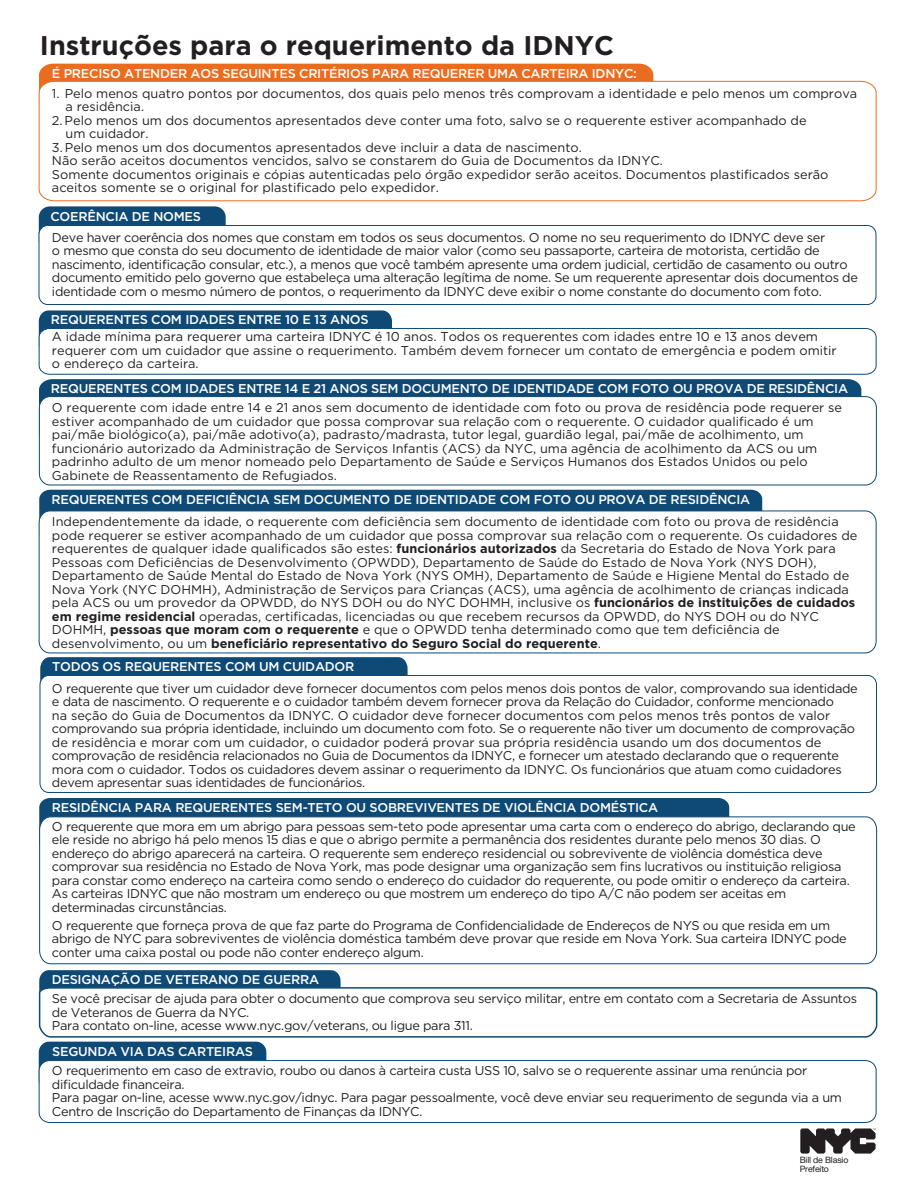
<style>
.page{position:relative;width:918px;height:1188px;background:#fff}
.page>*{position:absolute;margin:0;border:0;box-sizing:border-box;transform-origin:0 0}
.t1{font:700 27px "Gotham";color:#231f20}
.t2{font:12.75px/13.5px "Gotham";letter-spacing:-.025em;color:#231f20}
.t3{font:12.75px/13.5px "Gotham";color:#231f20}
.t4{font:500 12.75px "Gotham";letter-spacing:-.02em;color:#fff}
.t5{font:8.85px/9.6px "Helvetica Neue LT Std";letter-spacing:-.02em;color:#231f20}
.s1{font-weight:700}
</style>
<div class="page">
<div style="left:39px;top:798px;width:690px;height:18px;background:#0f4975"></div>
<div style="left:39px;top:490px;width:723px;height:29px;background:#0f4975"></div>
<div style="left:39px;top:1042px;width:227px;height:49px;background:#0f4975;border-radius:11px"></div>
<div style="left:39px;top:511px;width:837px;height:130px;background:#fff;border-radius:11px"></div>
<div style="left:39px;top:511px;width:838px;height:142px;border:1px solid #0f4975;border-radius:11px"></div>
<div style="left:39px;top:1061px;width:837px;height:61px;background:#fff;border-radius:10px"></div>
<div style="left:39px;top:1060px;width:838px;height:63px;border:1px solid #0f4975;border-radius:10px"></div>
<svg style="left:39px;top:970px;width:302px;height:16px;background:#144d78"></svg>
<svg style="left:38px;top:986px;width:840px;height:52px"></svg>
<div style="left:40px;top:657px;width:368px;height:24px;background:#0f4975"></div>
<div style="left:39px;top:379px;width:822px;height:25px;background:#0f4975"></div>
<div style="left:39px;top:310px;width:353px;height:46px;background:#0f4975;border-radius:10px"></div>
<svg style="left:38px;top:328px;width:839px;height:47px"></svg>
<div style="left:39px;top:206px;width:187px;height:46px;background:#0f4975;border-radius:11px"></div>
<div style="left:39px;top:64px;width:614px;height:17px;background:#ea6d1f"></div>
<svg style="left:800px;top:1128px;width:76px;height:26px"></svg>
<svg style="left:38px;top:81px;width:839px;height:121px"></svg>
<div style="left:39px;top:397px;width:837px;height:88px;background:#fff;border-radius:11px"></div>
<div style="left:39px;top:396px;width:838px;height:89px;border:1px solid #0f4975;border-radius:11px"></div>
<svg style="left:39px;top:816px;width:838px;height:149px"></svg>
<div style="left:39px;top:225px;width:837px;height:79px;background:#fff;border-radius:9px"></div>
<div style="left:39px;top:225px;width:837px;height:80px;border:1px solid #0f4975;border-radius:9px"></div>
<div style="left:40px;top:675px;width:836px;height:113px;background:#fff;border-radius:9px"></div>
<div style="left:40px;top:675px;width:837px;height:118px;border:1px solid #0f4975;border-radius:9px"></div>
<h1 class="t1" style="left:40px;top:28px;width:576px">Instruções para o requerimento da IDNYC</h1>
<p class="t4" style="left:52px;top:65px;width:586px">É PRECISO ATENDER AOS SEGUINTES CRITÉRIOS PARA REQUERER UMA CARTEIRA IDNYC:</p>
<p class="t3" style="left:66px;top:86px;width:793px;text-indent:-14px">1. Pelo menos quatro pontos por documentos, dos quais pelo menos três comprovam a identidade e pelo menos um comprova a residência.</p>
<p class="t3" style="left:66px;top:113px;width:743px;text-indent:-14px">2. Pelo menos um dos documentos apresentados deve conter uma foto, salvo se o requerente estiver acompanhado de um cuidador.</p>
<p class="t3" style="left:52px;top:140px;width:778px">3. Pelo menos um dos documentos apresentados deve incluir a data de nascimento.<br>Não serão aceitos documentos vencidos, salvo se constarem do Guia de Documentos da IDNYC.<br>Somente documentos originais e cópias autenticadas pelo órgão expedidor serão aceitos. Documentos plastificados serão aceitos somente se o original for plastificado pelo expedidor.</p>
<p class="t2" style="left:52px;top:230px;width:807px">Deve haver coerência dos nomes que constam em todos os seus documentos. O nome no seu requerimento do IDNYC deve ser<br>o mesmo que consta do seu documento de identidade de maior valor (como seu passaporte, carteira de motorista, certidão de nascimento, identificação consular, etc.), a menos que você também apresente uma ordem judicial, certidão de casamento ou outro documento emitido pelo governo que estabeleça uma alteração legítima de nome. Se um requerente apresentar dois documentos de identidade com o mesmo número de pontos, o requerimento da IDNYC deve exibir o nome constante do documento com foto.</p>
<p class="t4" style="left:50px;top:208px;width:152px">COERÊNCIA DE NOMES</p>
<p class="t4" style="left:51px;top:311px;width:319px">REQUERENTES COM IDADES ENTRE 10 E 13 ANOS</p>
<p class="t3" style="left:52px;top:330px;width:786px">A idade mínima para requerer uma carteira IDNYC é 10 anos. Todos os requerentes com idades entre 10 e 13 anos devem requerer com um cuidador que assine o requerimento. Também devem fornecer um contato de emergência e podem omitir o endereço da carteira.</p>
<p class="t4" style="left:51px;top:380px;width:799px">REQUERENTES COM IDADES ENTRE 14 E 21 ANOS SEM DOCUMENTO DE IDENTIDADE COM FOTO OU PROVA DE RESIDÊNCIA</p>
<p class="t3" style="left:52px;top:401px;width:792px">O requerente com idade entre 14 e 21 anos sem documento de identidade com foto ou prova de residência pode requerer se estiver acompanhado de um cuidador que possa comprovar sua relação com o requerente. O cuidador qualificado é um pai/mãe biológico(a), pai/mãe adotivo(a), padrasto/madrasta, tutor legal, guardião legal, pai/mãe de acolhimento, um funcionário autorizado da Administração de Serviços Infantis (ACS) da NYC, uma agência de acolhimento da ACS ou um padrinho adulto de um menor nomeado pelo Departamento de Saúde e Serviços Humanos dos Estados Unidos ou pelo Gabinete de Reassentamento de Refugiados.</p>
<p class="t4" style="left:52px;top:491px;width:700px">REQUERENTES COM DEFICIÊNCIA SEM DOCUMENTO DE IDENTIDADE COM FOTO OU PROVA DE RESIDÊNCIA</p>
<p class="t3" style="left:52px;top:515px;width:807px">Independentemente da idade, o requerente com deficiência sem documento de identidade com foto ou prova de residência pode requerer se estiver acompanhado de um cuidador que possa comprovar sua relação com o requerente. Os cuidadores de requerentes de qualquer idade qualificados são estes: <span class="s1">funcionários autorizados</span> da Secretaria do Estado de Nova York para Pessoas com Deficiências de Desenvolvimento (OPWDD), Departamento de Saúde do Estado de Nova York (NYS DOH), Departamento de Saúde Mental do Estado de Nova York (NYS OMH), Departamento de Saúde e Higiene Mental do Estado de Nova York (NYC DOHMH), Administração de Serviços para Crianças (ACS), uma agência de acolhimento de crianças indicada pela ACS ou um provedor da OPWDD, do NYS DOH ou do NYC DOHMH, inclusive os <span class="s1">funcionários de instituições de cuidados em regime residencial</span> operadas, certificadas, licenciadas ou que recebem recursos da OPWDD, do NYS DOH ou do NYC DOHMH, <span class="s1">pessoas que moram com o requerente</span> e que o OPWDD tenha determinado como que tem deficiência de desenvolvimento, ou um <span class="s1">beneficiário representativo do Seguro Social do requerente</span>.</p>
<p class="t4" style="left:52px;top:658px;width:304px">TODOS OS REQUERENTES COM UM CUIDADOR</p>
<p class="t2" style="left:52px;top:681px;width:807px">O requerente que tiver um cuidador deve fornecer documentos com pelos menos dois pontos de valor, comprovando sua identidade e data de nascimento. O requerente e o cuidador também devem fornecer prova da Relação do Cuidador, conforme mencionado<br>na seção do Guia de Documentos da IDNYC. O cuidador deve fornecer documentos com pelos menos três pontos de valor comprovando sua própria identidade, incluindo um documento com foto. Se o requerente não tiver um documento de comprovação de residência e morar com um cuidador, o cuidador poderá provar sua própria residência usando um dos documentos de comprovação de residência relacionados no Guia de Documentos da IDNYC, e fornecer um atestado declarando que o requerente mora com o cuidador. Todos os cuidadores devem assinar o requerimento da IDNYC. Os funcionários que atuam como cuidadores devem apresentar suas identidades de funcionários.</p>
<p class="t2" style="left:52px;top:819px;width:805px">O requerente que mora em um abrigo para pessoas sem-teto pode apresentar uma carta com o endereço do abrigo, declarando que ele reside no abrigo há pelo menos 15 dias e que o abrigo permite a permanência dos residentes durante pelo menos 30 dias. O endereço do abrigo aparecerá na carteira. O requerente sem endereço residencial ou sobrevivente de violência doméstica deve comprovar sua residência no Estado de Nova York, mas pode designar uma organização sem fins lucrativos ou instituição religiosa para constar como endereço na carteira como sendo o endereço do cuidador do requerente, ou pode omitir o endereço da carteira.<br>As carteiras IDNYC que não mostram um endereço ou que mostrem um endereço do tipo A/C não podem ser aceitas em determinadas circunstâncias.</p>
<p class="t2" style="left:52px;top:918px;width:796px">O requerente que forneça prova de que faz parte do Programa de Confidencialidade de Endereços de NYS ou que resida em um abrigo de NYC para sobreviventes de violência doméstica também deve provar que reside em Nova York. Sua carteira IDNYC pode conter uma caixa postal ou pode não conter endereço algum.</p>
<p class="t2" style="left:52px;top:992px;width:807px">Se você precisar de ajuda para obter o documento que comprova seu serviço militar, entre em contato com a Secretaria de Assuntos de Veteranos de Guerra da NYC.<br>Para contato on-line, acesse www.nyc.gov/veterans, ou ligue para 311.</p>
<p class="t2" style="left:52px;top:1063px;width:792px">O requerimento em caso de extravio, roubo ou danos à carteira custa USS 10, salvo se o requerente assinar uma renúncia por dificuldade financeira.<br>Para pagar on-line, acesse www.nyc.gov/idnyc. Para pagar pessoalmente, você deve enviar seu requerimento de segunda via a um Centro de Inscrição do Departamento de Finanças da IDNYC.</p>
<p class="t4" style="left:52px;top:799px;width:608px">RESIDÊNCIA PARA REQUERENTES SEM-TETO OU SOBREVIVENTES DE VIOLÊNCIA DOMÉSTICA</p>
<p class="t4" style="left:52px;top:971px;width:269px">DESIGNAÇÃO DE VETERANO DE GUERRA</p>
<p class="t4" style="left:52px;top:1043px;width:202px">SEGUNDA VIA DAS CARTEIRAS</p>
<p class="t5" style="left:800px;top:1155px;width:50px">Bill de Blasio<br>Prefeito</p>
</div>
